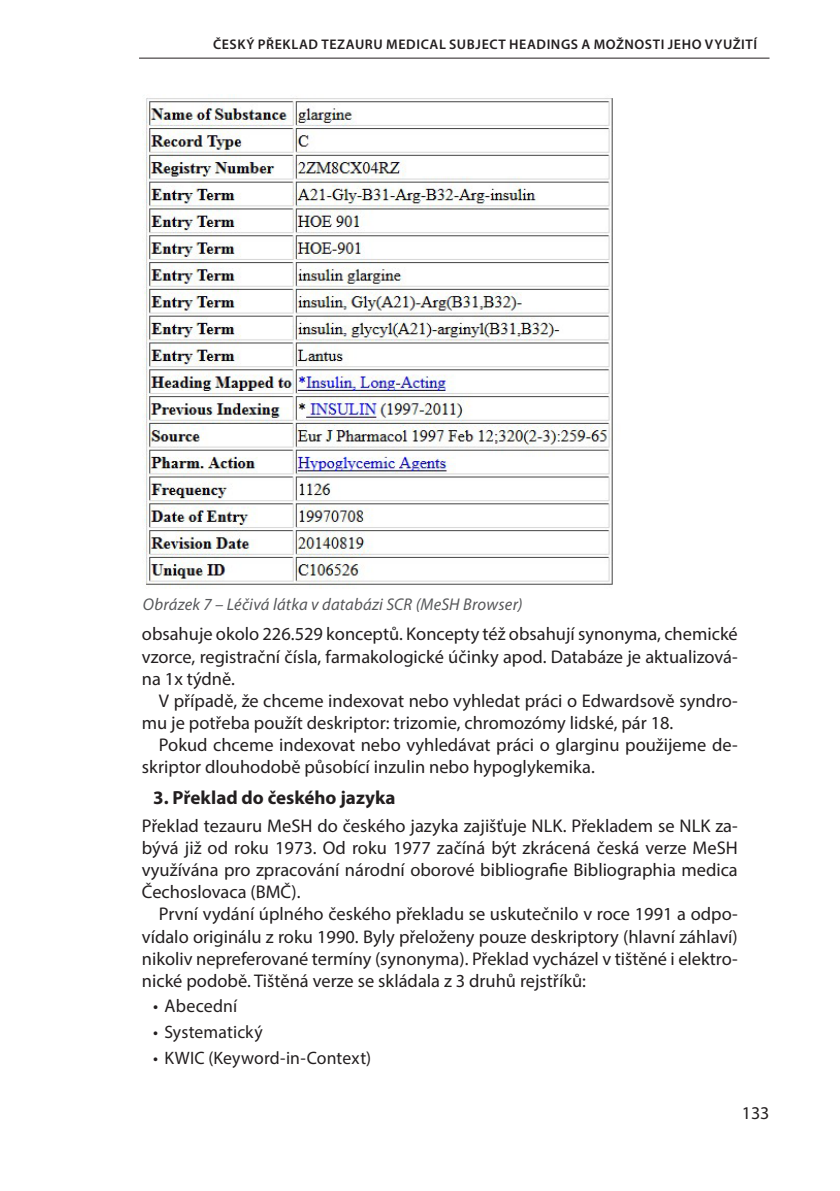
<style>
.page{position:relative;width:840px;height:1191px;background:#fff}
.page>*{position:absolute;margin:0;border:0;box-sizing:border-box;transform-origin:0 0}
.podnadpisy{font:700 19px "Myriad Pro";color:#231f20}
.zakladni{font:18.4px/22px "Myriad Pro";color:#231f20}
.prvni_odstavec{font:18.4px/22px "Myriad Pro";color:#231f20;text-align:justify}
.t1{font:18px "Myriad Pro";letter-spacing:.005em;color:#231f20}
.t2{font:italic 17px "Myriad Pro";letter-spacing:.01em;color:#57585a}
.t3{font:600 14px "Myriad Pro";letter-spacing:.04em;color:#231f20}
.s1{font-size:18px}
</style>
<div class="page">
<hr style="left:139px;top:58px;width:630px;height:1px;background:#231f20">
<img style="left:143px;top:98px;width:470px;height:491px">
<p class="t3" style="left:213px;top:36px;width:545px">ČESKÝ PŘEKLAD TEZAURU MEDICAL SUBJECT HEADINGS A MOŽNOSTI JEHO VYUŽITÍ</p>
<p class="t2" style="left:143px;top:593px;width:381px">Obrázek 7 – Léčivá látka v databázi SCR (MeSH Browser)</p>
<p class="prvni_odstavec" style="left:142px;top:623px;width:597px">obsahuje okolo 226.529 konceptů. Koncepty též obsahují synonyma, chemické vzorce, registrační čísla, farmakologické účinky apod. Databáze je aktualizová&shy;na 1x týdně.</p>
<p class="zakladni" style="left:142px;top:689px;width:597px;text-indent:17px">V případě, že chceme indexovat nebo vyhledat práci o Edwardsově syndro&shy;mu je potřeba použít deskriptor: trizomie, chromozómy lidské, pár 18.</p>
<p class="zakladni" style="left:142px;top:733px;width:597px;text-indent:17px">Pokud chceme indexovat nebo vyhledávat práci o glarginu použijeme de&shy;skriptor dlouhodobě působící inzulin nebo hypoglykemika.</p>
<p class="podnadpisy" style="left:153px;top:785px;width:243px">3. Překlad do českého jazyka</p>
<p class="prvni_odstavec" style="left:142px;top:814px;width:597px">Překlad tezauru MeSH do českého jazyka zajišťuje NLK. Překladem se NLK za&shy;bývá již od roku 1973. Od roku 1977 začíná být zkrácená česká verze MeSH využívána pro zpracování národní oborové bibliografie Bibliographia medica Čechoslovaca (BMČ).</p>
<p class="zakladni" style="left:142px;top:903px;width:597px;text-align:justify;text-indent:17px">První vydání úplného českého překladu se uskutečnilo v roce 1991 a odpo&shy;vídalo originálu z roku 1990. Byly přeloženy pouze deskriptory (hlavní záhlaví) nikoliv nepreferované termíny (synonyma). Překlad vycházel v tištěné i elektro&shy;nické podobě. Tištěná verze se skládala z 3 druhů rejstříků:</p>
<p class="zakladni" style="left:153px;top:995px;width:85px">• Abece<span class="s1">dní</span></p>
<p class="t1" style="left:153px;top:1021px;width:111px">• Systematický</p>
<p class="t1" style="left:153px;top:1046px;width:219px">• KWIC (Keyword-in-Context)</p>
<p class="t1" style="left:741px;top:1102px;width:29px">133</p>
</div>
